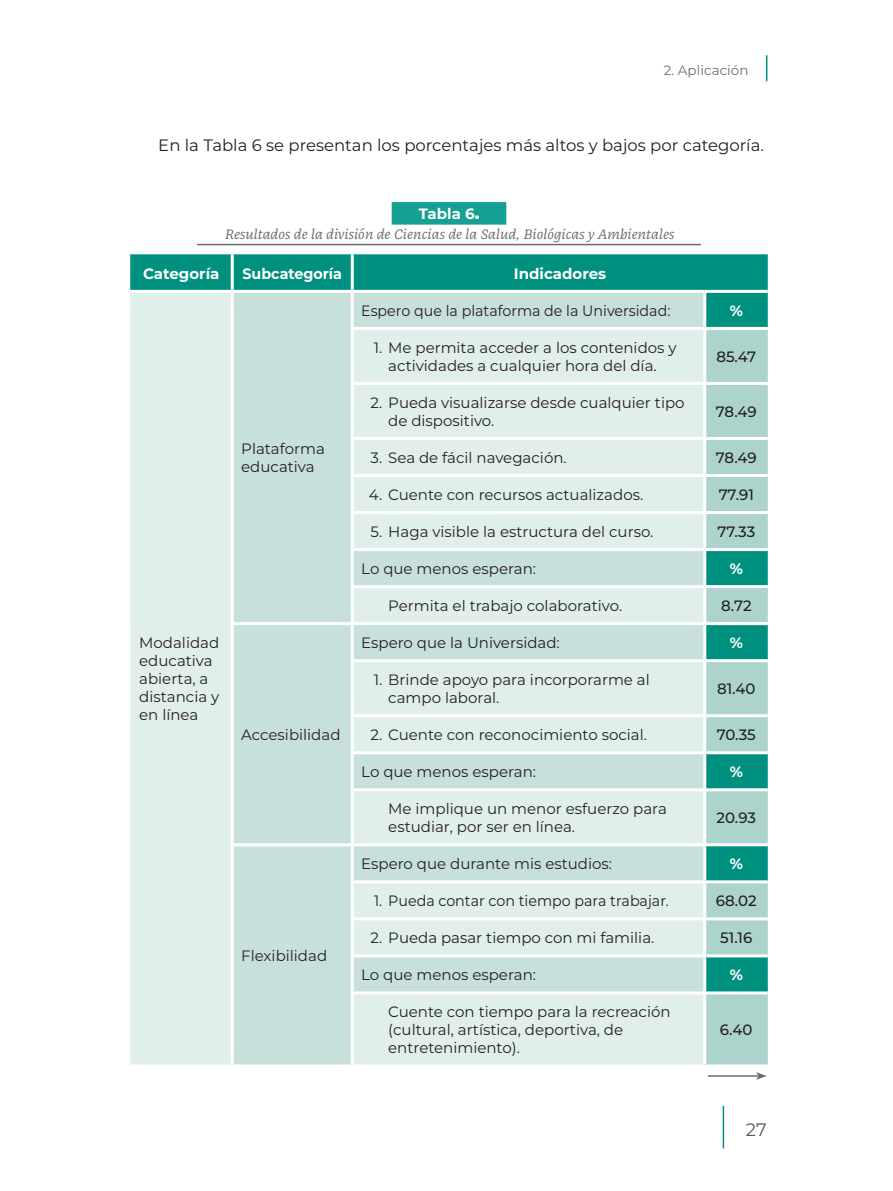
<style>
.page{position:relative;width:893px;height:1191px;background:#fff}
.page>*{position:absolute;margin:0;border:0;box-sizing:border-box;transform-origin:0 0}
.t1{font:18px "Montserrat";color:#57585a}
.t2{font:16.5px "Montserrat";color:#231f20}
.t3{font:15px/18px "Montserrat";color:#231f20}
.t4{font:15px "Montserrat";color:#231f20;scale:.95 1}
.t5{font:500 15px "Montserrat";letter-spacing:-.005em;color:#231f20}
.t6{font:700 15px "Montserrat";color:#fff}
.t7{font:700 15px "Montserrat";color:#fff;scale:.95 1}
.t8{font:italic 13.5px "GMX";color:#6c6d70}
.t9{font:13.5px "Montserrat";color:#6c6d70}
.s1{font-weight:900}
</style>
<div class="page">
<svg style="left:766px;top:55px;width:1px;height:26px"></svg>
<hr style="left:723px;top:1106px;width:1px;height:42px;background:#00907f">
<div style="left:392px;top:202px;width:114px;height:23px;background:#14a092"></div>
<hr style="left:197px;top:244px;width:504px;height:1px;background:#6c6d70">
<div style="left:130px;top:254px;width:638px;height:73px;background:#00907f"></div>
<div style="left:130px;top:293px;width:101px;height:771px;background:#e1efec"></div>
<svg style="left:234px;top:293px;width:469px;height:771px;background:#d5e7e4"></svg>
<svg style="left:706px;top:330px;width:62px;height:734px;background:#83c3ba"></svg>
<hr style="left:706px;top:714px;width:62px;height:3px;background:#fff">
<hr style="left:351px;top:437px;width:355px;height:3px;background:#fff">
<hr style="left:351px;top:474px;width:355px;height:3px;background:#fff">
<hr style="left:351px;top:511px;width:355px;height:3px;background:#fff">
<hr style="left:706px;top:382px;width:62px;height:3px;background:#fff">
<hr style="left:706px;top:437px;width:62px;height:3px;background:#fff">
<hr style="left:706px;top:474px;width:62px;height:3px;background:#fff">
<hr style="left:706px;top:511px;width:62px;height:3px;background:#fff">
<hr style="left:351px;top:327px;width:354px;height:3px;background:#fff">
<hr style="left:351px;top:382px;width:355px;height:3px;background:#fff">
<hr style="left:351px;top:548px;width:354px;height:3px;background:#fff">
<hr style="left:231px;top:254px;width:3px;height:36px;background:#fff">
<hr style="left:351px;top:254px;width:3px;height:36px;background:#fff">
<hr style="left:351px;top:585px;width:354px;height:3px;background:#fff">
<hr style="left:352px;top:290px;width:353px;height:3px;background:#fff">
<hr style="left:705px;top:290px;width:63px;height:3px;background:#fff">
<hr style="left:703px;top:293px;width:3px;height:34px;background:#fff">
<hr style="left:705px;top:548px;width:63px;height:3px;background:#fff">
<hr style="left:705px;top:585px;width:63px;height:3px;background:#fff">
<hr style="left:705px;top:622px;width:63px;height:3px;background:#fff">
<hr style="left:705px;top:659px;width:63px;height:3px;background:#fff">
<hr style="left:706px;top:751px;width:62px;height:3px;background:#fff">
<hr style="left:706px;top:843px;width:62px;height:3px;background:#fff">
<hr style="left:706px;top:954px;width:62px;height:3px;background:#fff">
<hr style="left:352px;top:622px;width:353px;height:3px;background:#fff">
<hr style="left:351px;top:659px;width:354px;height:3px;background:#fff">
<hr style="left:351px;top:714px;width:355px;height:3px;background:#fff">
<hr style="left:706px;top:917px;width:62px;height:3px;background:#fff">
<hr style="left:351px;top:751px;width:355px;height:3px;background:#fff">
<hr style="left:705px;top:788px;width:63px;height:3px;background:#fff">
<hr style="left:705px;top:880px;width:63px;height:3px;background:#fff">
<hr style="left:705px;top:991px;width:63px;height:3px;background:#fff">
<hr style="left:351px;top:917px;width:355px;height:3px;background:#fff">
<hr style="left:351px;top:954px;width:355px;height:3px;background:#fff">
<hr style="left:351px;top:991px;width:354px;height:3px;background:#fff">
<hr style="left:351px;top:788px;width:354px;height:3px;background:#fff">
<hr style="left:352px;top:843px;width:354px;height:3px;background:#fff">
<hr style="left:351px;top:880px;width:354px;height:3px;background:#fff">
<hr style="left:232px;top:290px;width:120px;height:3px;background:#fff">
<hr style="left:351px;top:293px;width:3px;height:34px;background:#fff">
<hr style="left:351px;top:330px;width:3px;height:52px;background:#fff">
<hr style="left:351px;top:385px;width:3px;height:52px;background:#fff">
<hr style="left:351px;top:440px;width:3px;height:34px;background:#fff">
<hr style="left:351px;top:477px;width:3px;height:34px;background:#fff">
<hr style="left:351px;top:514px;width:3px;height:34px;background:#fff">
<hr style="left:351px;top:551px;width:3px;height:34px;background:#fff">
<hr style="left:351px;top:588px;width:3px;height:34px;background:#fff">
<hr style="left:231px;top:622px;width:121px;height:3px;background:#fff">
<hr style="left:351px;top:625px;width:3px;height:34px;background:#fff">
<hr style="left:351px;top:662px;width:3px;height:52px;background:#fff">
<hr style="left:351px;top:717px;width:3px;height:34px;background:#fff">
<hr style="left:351px;top:754px;width:3px;height:34px;background:#fff">
<hr style="left:351px;top:791px;width:3px;height:52px;background:#fff">
<hr style="left:231px;top:843px;width:121px;height:3px;background:#fff">
<hr style="left:351px;top:846px;width:3px;height:34px;background:#fff">
<hr style="left:351px;top:883px;width:3px;height:34px;background:#fff">
<hr style="left:351px;top:920px;width:3px;height:34px;background:#fff">
<hr style="left:351px;top:957px;width:3px;height:34px;background:#fff">
<hr style="left:351px;top:994px;width:3px;height:70px;background:#fff">
<hr style="left:130px;top:290px;width:102px;height:3px;background:#fff">
<hr style="left:231px;top:293px;width:3px;height:35px;background:#fff">
<hr style="left:708px;top:1075px;width:50px;height:1px;background:#6c6d70">
<svg style="left:756px;top:1072px;width:11px;height:7px"></svg>
<p class="t9" style="left:664px;top:61px;width:86px">2. Aplicación</p>
<p class="t2" style="left:158px;top:134px;width:607px">En la Tabla 6 se presentan los porcentajes más altos y bajos por categoría.</p>
<p class="t6" style="left:419px;top:202px;width:62px">Tabla 6<span class="s1">.</span></p>
<p class="t8" style="left:224px;top:227px;width:451px">Resultados de la división de Ciencias de la Salud, Biológicas y Ambientales</p>
<p class="t6" style="left:143px;top:262px;width:78px">Categoría</p>
<p class="t7" style="left:243px;top:262px;width:106px">Subcategoría</p>
<p class="t6" style="left:514px;top:262px;width:94px">Indicadores</p>
<p class="t3" style="left:241px;top:439px;width:85px">Plataforma educativa</p>
<p class="t3" style="left:139px;top:633px;width:82px">Modalidad educativa abierta, a distancia y en línea</p>
<p class="t3" style="left:241px;top:725px;width:101px">Accesibilidad</p>
<p class="t3" style="left:241px;top:946px;width:87px">Flexibilidad</p>
<p class="t4" style="left:361px;top:300px;width:327px">Espero que la plataforma de la Universidad:</p>
<p class="t6" style="left:730px;top:299px;width:15px">%</p>
<p class="t3" style="left:374px;top:338px;width:304px;text-align:center">1. Me permita acceder a los contenidos y actividades a cualquier hora del día.</p>
<p class="t5" style="left:716px;top:346px;width:41px">85.47</p>
<p class="t3" style="left:388px;top:393px;width:298px;text-indent:-18px">2. Pueda visualizarse desde cualquier tipo de dispositivo.</p>
<p class="t5" style="left:716px;top:401px;width:42px">78.49</p>
<p class="t3" style="left:371px;top:448px;width:198px">3. Sea de fácil navegación.</p>
<p class="t5" style="left:716px;top:447px;width:42px">78.49</p>
<p class="t3" style="left:369px;top:485px;width:276px">4. Cuente con recursos actualizados.</p>
<p class="t5" style="left:719px;top:484px;width:37px">77.91</p>
<p class="t3" style="left:371px;top:522px;width:284px">5. Haga visible la estructura del curso.</p>
<p class="t5" style="left:717px;top:521px;width:39px">77.33</p>
<p class="t3" style="left:361px;top:559px;width:176px">Lo que menos esperan:</p>
<p class="t6" style="left:730px;top:558px;width:15px">%</p>
<p class="t3" style="left:388px;top:596px;width:235px">Permita el trabajo colaborativo.</p>
<p class="t5" style="left:721px;top:595px;width:32px">8.72</p>
<p class="t3" style="left:361px;top:633px;width:200px">Espero que la Universidad:</p>
<p class="t6" style="left:730px;top:632px;width:15px">%</p>
<p class="t3" style="left:388px;top:670px;width:263px;text-indent:-15px">1. Brinde apoyo para incorporarme al campo laboral.</p>
<p class="t5" style="left:717px;top:678px;width:40px">81.40</p>
<p class="t3" style="left:370px;top:725px;width:278px">2. Cuente con reconocimiento social.</p>
<p class="t5" style="left:717px;top:724px;width:41px">70.35</p>
<p class="t3" style="left:361px;top:762px;width:176px">Lo que menos esperan:</p>
<p class="t6" style="left:730px;top:761px;width:15px">%</p>
<p class="t3" style="left:388px;top:799px;width:280px">Me implique un menor esfuerzo para estudiar, por ser en línea.</p>
<p class="t5" style="left:717px;top:807px;width:41px">20.93</p>
<p class="t3" style="left:361px;top:854px;width:252px">Espero que durante mis estudios:</p>
<p class="t6" style="left:730px;top:853px;width:15px">%</p>
<p class="t4" style="left:374px;top:890px;width:312px">1. Pueda contar con tiempo para trabajar.</p>
<p class="t5" style="left:716px;top:890px;width:42px">68.02</p>
<p class="t3" style="left:370px;top:928px;width:285px">2. Pueda pasar tiempo con mi familia.</p>
<p class="t5" style="left:720px;top:927px;width:34px">51.16</p>
<p class="t3" style="left:361px;top:965px;width:176px">Lo que menos esperan:</p>
<p class="t6" style="left:730px;top:964px;width:15px">%</p>
<p class="t3" style="left:388px;top:1002px;width:284px">Cuente con tiempo para la recreación (cultural, artística, deportiva, de entretenimiento).</p>
<p class="t5" style="left:720px;top:1019px;width:34px">6.40</p>
<p class="t1" style="left:746px;top:1117px;width:22px">27</p>
</div>
